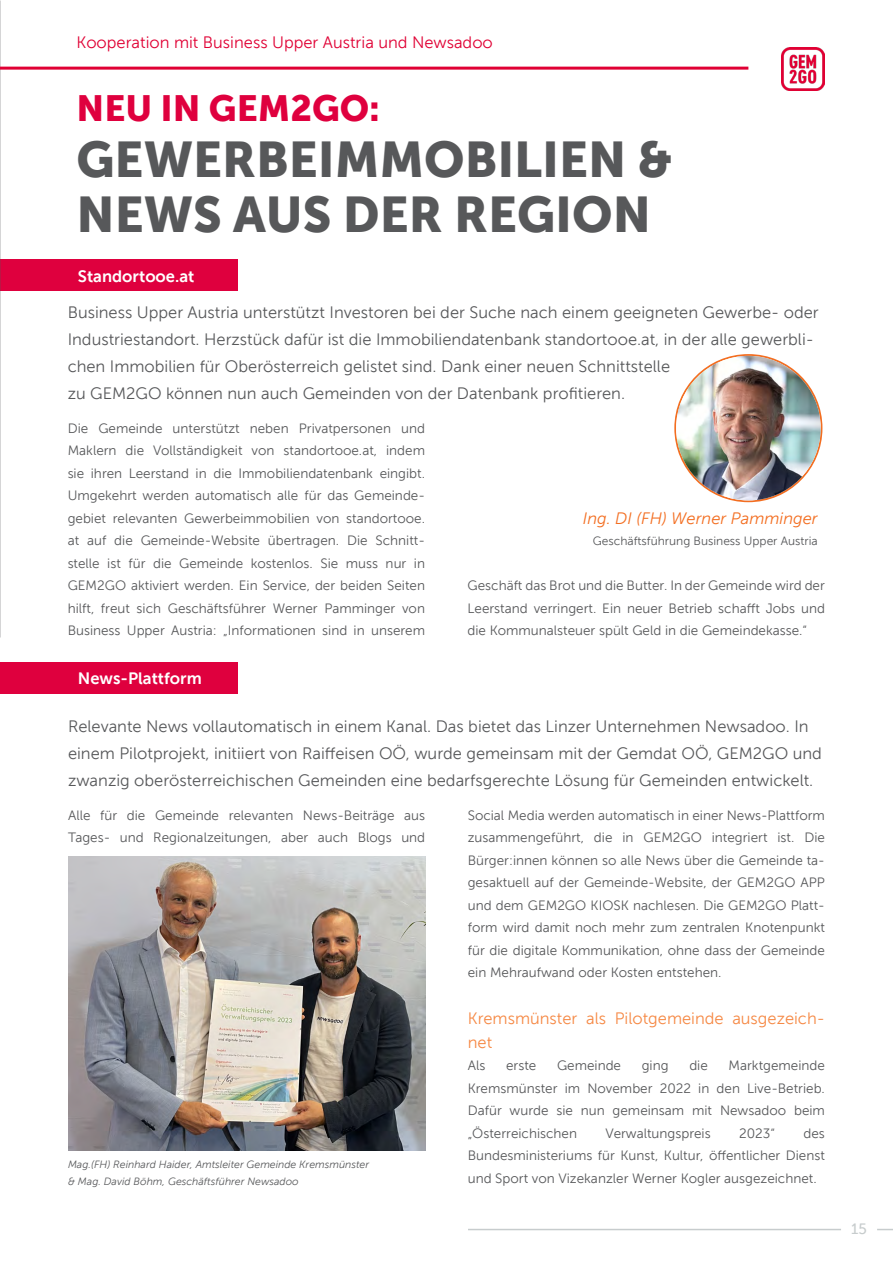
<style>
.page{position:relative;width:893px;height:1263px;background:#fff}
.page>*{position:absolute;margin:0;border:0;box-sizing:border-box;transform-origin:0 0}
.t1{font:49.5px/55.5px "Museo Sans 900";color:#57585a}
.t2{font:36px "Museo Sans 900";color:#df003e}
.t3{font:16.5px/27px "Museo Sans 300";color:#57585a}
.t4{font:16.5px "Museo Sans 300";color:#e00034}
.t5{font:16.5px/24px "Museo Sans 300";color:#f68945}
.t6{font:16.5px "Museo Sans 700";color:#fff}
.t7{font:italic 16.5px "Museo Sans 300";color:#f36e21}
.t8{font:15px "Museo Sans 500";color:#c7cccd}
.t9{font:13.5px/22.5px "Museo Sans 300";color:#57585a;text-align:justify}
.t10{font:12px "Museo Sans 300";color:#57585a}
.t11{font:italic 10.5px/16.5px "Museo Sans 300";color:#57585a}
</style>
<div class="page">
<div style="left:0;top:662px;width:237px;height:32px;background:#df003e"></div>
<div style="left:0;top:259px;width:237px;height:32px;background:#df003e"></div>
<svg style="left:877px;top:1229px;width:16px;height:1px"></svg>
<hr style="left:468px;top:1229px;width:373px;height:1px;background:#c7cccd">
<hr style="left:0;top:67px;width:748px;height:3px;background:#e00034">
<img style="left:68px;top:856px;width:357px;height:294px">
<img style="left:782px;top:48px;width:43px;height:43px">
<svg style="left:674px;top:354px;width:148px;height:148px"></svg>
<img style="left:676px;top:356px;width:145px;height:144px;border-radius:72px">
<p class="t4" style="left:77px;top:33px;width:418px">Kooperation mit Business Upper Austria und Newsadoo</p>
<h2 class="t2" style="left:77px;top:88px;width:305px">NEU IN GEM2GO:</h2>
<h1 class="t1" style="left:77px;top:132px;width:598px">GEWERBEIMMOBILIEN &amp;<br>NEWS AUS DER REGION</h1>
<p class="t6" style="left:78px;top:267px;width:118px">Standortooe.at</p>
<p class="t3" style="left:68px;top:299px;width:753px">Business Upper Austria unterstützt Investoren bei der Suche nach einem geeigneten Gewerbe- oder Industriestandort. Herzstück dafür ist die Immobiliendatenbank standortooe.at, in der alle gewerbli&shy;chen Immobilien für Oberösterreich gelistet sind. Dank einer neuen Schnittstelle<br>zu GEM2GO können nun auch Gemeinden von der Datenbank profitieren.</p>
<p class="t9" style="left:68px;top:417px;width:359px">Die Gemeinde unterstützt neben Privatpersonen und Maklern die Vollständigkeit von standortooe.at, indem sie ihren Leerstand in die Immobiliendatenbank eingibt.<br>Umgekehrt werden automatisch alle für das Gemeinde&shy;gebiet relevanten Gewerbeimmobilien von standortooe. at auf die Gemeinde-Website übertragen. Die Schnitt&shy;stelle ist für die Gemeinde kostenlos. Sie muss nur in GEM2GO aktiviert werden. Ein Service, der beiden Seiten hilft, freut sich Geschäftsführer Werner Pamminger von Business Upper Austria: „Informationen sind in unserem</p>
<p class="t6" style="left:78px;top:669px;width:125px">News-Plattform</p>
<p class="t7" style="left:583px;top:509px;width:236px">Ing. DI (FH) Werner Pamminger</p>
<p class="t10" style="left:593px;top:534px;width:227px">Geschäftsführung Business Upper Austria</p>
<p class="t9" style="left:468px;top:574px;width:359px">Geschäft das Brot und die Butter. In der Gemeinde wird der Leerstand verringert. Ein neuer Betrieb schafft Jobs und die Kommunalsteuer spült Geld in die Gemeindekasse.“</p>
<p class="t3" style="left:68px;top:712px;width:755px">Relevante News vollautomatisch in einem Kanal. Das bietet das Linzer Unternehmen Newsadoo. In einem Pilotprojekt, initiiert von Raiffeisen OÖ, wurde gemeinsam mit der Gemdat OÖ, GEM2GO und zwanzig oberösterreichischen Gemeinden eine bedarfsgerechte Lösung für Gemeinden entwickelt.</p>
<p class="t9" style="left:68px;top:804px;width:359px">Alle für die Gemeinde relevanten News-Beiträge aus<br>Tages- und Regionalzeitungen, aber auch Blogs und</p>
<p class="t9" style="left:468px;top:804px;width:359px">Social Media werden automatisch in einer News-Plattform zusammengeführt, die in GEM2GO integriert ist. Die Bürger:innen können so alle News über die Gemeinde ta&shy;gesaktuell auf der Gemeinde-Website, der GEM2GO APP und dem GEM2GO KIOSK nachlesen. Die GEM2GO Platt&shy;form wird damit noch mehr zum zentralen Knotenpunkt für die digitale Kommunikation, ohne dass der Gemeinde ein Mehraufwand oder Kosten entstehen.</p>
<p class="t5" style="left:468px;top:1006px;width:359px">Kremsmünster als Pilotgemeinde ausgezeich&shy;net</p>
<p class="t9" style="left:468px;top:1054px;width:19px">Als</p>
<p class="t9" style="left:506px;top:1054px;width:32px">erste</p>
<p class="t9" style="left:557px;top:1054px;width:66px">Gemeinde</p>
<p class="t9" style="left:642px;top:1054px;width:28px">ging</p>
<p class="t9" style="left:689px;top:1054px;width:20px">die</p>
<p class="t9" style="left:468px;top:1054px;width:359px;text-indent:261px">Marktgemeinde Kremsmünster im November 2022 in den Live-Betrieb.<br>Dafür wurde sie nun gemeinsam mit Newsadoo beim „Österreichischen</p>
<p class="t9" style="left:605px;top:1122px;width:107px">Verwaltungspreis</p>
<p class="t9" style="left:739px;top:1122px;width:37px">2023“</p>
<p class="t9" style="left:468px;top:1122px;width:359px;text-indent:336px">des Bundesministeriums für Kunst, Kultur, öffentlicher Dienst und Sport von Vizekanzler Werner Kogler ausgezeichnet.</p>
<p class="t11" style="left:68px;top:1156px;width:303px">Mag.(FH) Reinhard Haider, Amtsleiter Gemeinde Kremsmünster &amp; Mag. David Böhm, Geschäftsführer Newsadoo</p>
<p class="t8" style="left:851px;top:1221px;width:17px">15</p>
</div>
